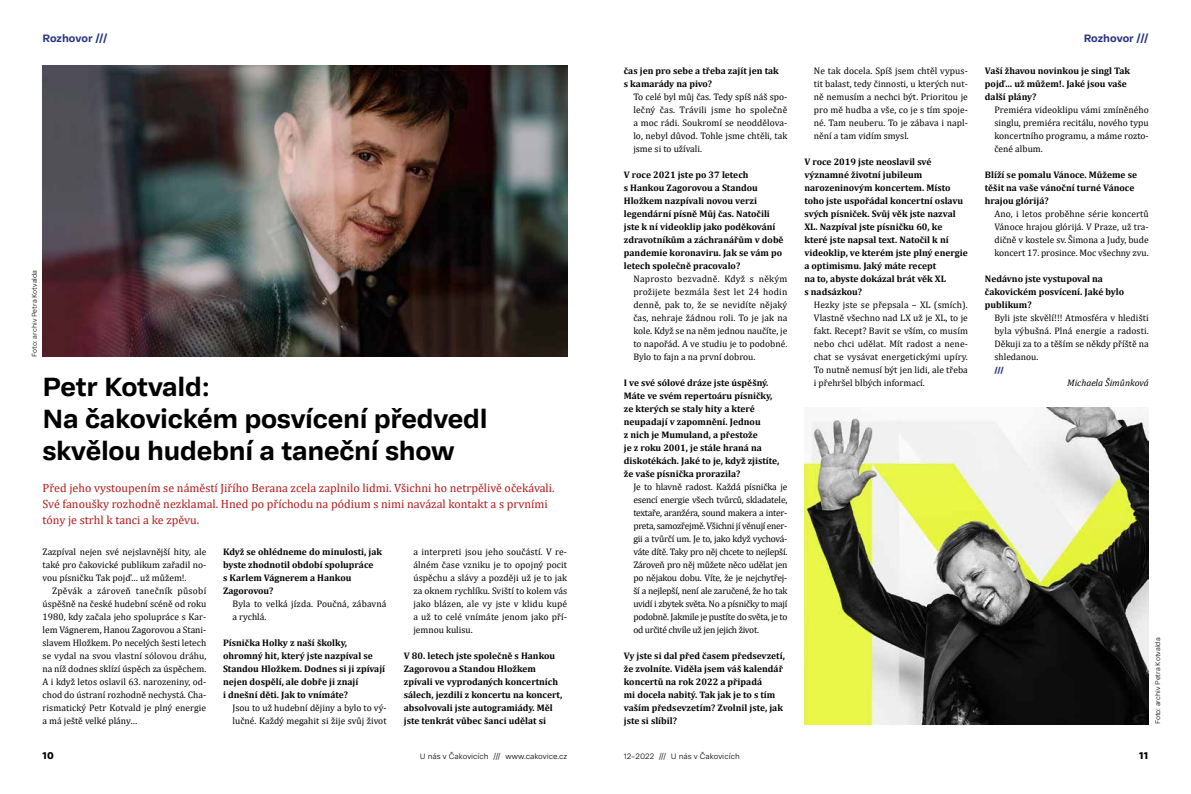
<style>
.page{position:relative;width:1191px;height:794px;background:#fff}
.page>*{position:absolute;margin:0;border:0;box-sizing:border-box;transform-origin:0 0}
.t1{font:700 27px/32px "Adapter PE Text";letter-spacing:-.01em;color:#000}
.t2{font:12px/16px "Cambria";color:#ae1c1b}
.t3{font:700 11px "Adapter PE Text";color:#283583}
.t4{font:10px "Adapter PE Text Eb";color:#000}
.t5{font:9.5px/13px "Cambria";color:#000;text-align:justify}
.t6{font:700 9.5px/13px "Cambria";color:#000}
.t7{font:italic 9.5px "Cambria";color:#000}
.t8{font:300 8px "Adapter PE Text";color:#000}
.t9{font:8px "Adapter PE Text Eb";color:#283583}
.t10{font:300 7px "Adapter PE Text";color:#000}
</style>
<div class="page">
<img style="left:43px;top:65px;width:524px;height:291px">
<img style="left:804px;top:407px;width:344px;height:317px">
<p class="t3" style="left:43px;top:30px;width:66px">Rozhovor ///</p>
<p class="t3" style="left:1083px;top:30px;width:66px">Rozhovor ///</p>
<p class="t6" style="left:624px;top:64px;width:156px">čas jen pro sebe a třeba zajít jen tak s kamarády na pivo?</p>
<p class="t5" style="left:633px;top:90px;width:155px">To celé byl můj čas. Tedy spíš náš spo&shy;lečný čas. Trávili jsme ho společně a moc rádi. Soukromí se neoddělova&shy;lo, nebyl důvod. Tohle jsme chtěli, tak jsme si to užívali.</p>
<p class="t6" style="left:624px;top:168px;width:161px">V roce 2021 jste po 37 letech<br>s Hankou Zagorovou a Standou<br>Hložkem nazpívali novou verzi legendární písně Můj čas. Natočili jste k ní videoklip jako poděkování zdravotníkům a záchranářům v době pandemie koronaviru. Jak se vám po letech společně pracovalo?</p>
<p class="t5" style="left:633px;top:272px;width:156px">Naprosto bezvadně. Když s někým prožijete bezmála šest let 24 hodin denně, pak to, že se nevidíte nějaký čas, nehraje žádnou roli. To je jak na kole. Když se na něm jednou naučíte, je to napořád. A ve studiu je to podobné.<br>Bylo to fajn a na první dobrou.</p>
<p class="t6" style="left:624px;top:375px;width:157px">I ve své sólové dráze jste úspěšný.<br>Máte ve svém repertoáru písničky, ze kterých se staly hity a které neupadají v zapomnění. Jednou<br>z nich je Mumuland, a přestože<br>je z roku 2001, je stále hraná na diskotékách. Jaké to je, když zjistíte, že vaše písnička prorazila?</p>
<p class="t5" style="left:633px;top:480px;width:156px">Je to hlavně radost. Každá písnička je esencí energie všech tvůrců, skladatele, textaře, aranžéra, sound makera a inter&shy;preta, samozřejmě. Všichni jí věnují ener&shy;gii a tvůrčí um. Je to, jako když vychová&shy;váte dítě. Taky pro něj chcete to nejlepší.<br>Zároveň pro něj můžete něco udělat jen po nějakou dobu. Víte, že je nejchytřej&shy;ší a nejlepší, není ale zaručené, že ho tak uvidí i zbytek světa. No a písničky to mají podobně. Jakmile je pustíte do světa, je to od určité chvíle už jen jejich život.</p>
<p class="t6" style="left:624px;top:648px;width:163px">Vy jste si dal před časem předsevzetí, že zvolníte. Viděla jsem váš kalendář koncertů na rok 2022 a připadá<br>mi docela nabitý. Tak jak je to s tím vaším předsevzetím? Zvolnil jste, jak jste si slíbil?</p>
<p class="t6" style="left:985px;top:63px;width:147px">Vaší žhavou novinkou je singl Tak pojď… už můžem!. Jaké jsou vaše další plány?</p>
<p class="t5" style="left:994px;top:103px;width:156px">Premiéra videoklipu vámi zmíněného singlu, premiéra recitálu, nového typu koncertního programu, a máme rozto&shy;čené album.</p>
<p class="t6" style="left:985px;top:167px;width:154px">Blíží se pomalu Vánoce. Můžeme se těšit na vaše vánoční turné Vánoce hrajou glórijá?</p>
<p class="t5" style="left:994px;top:207px;width:156px">Ano, i letos proběhne série koncertů Vánoce hrajou glórijá. V Praze, už tra&shy;dičně v kostele sv. Šimona a Judy, bude koncert 17. prosince. Moc všechny zvu.</p>
<p class="t6" style="left:985px;top:271px;width:141px">Nedávno jste vystupoval na čakovickém posvícení. Jaké bylo publikum?</p>
<p class="t5" style="left:994px;top:311px;width:156px">Byli jste skvělí!!! Atmosféra v hledišti byla výbušná. Plná energie a radosti.<br>Děkuji za to a těším se někdy příště na shledanou.</p>
<p class="t9" style="left:994px;top:363px;width:11px">///</p>
<p class="t7" style="left:1067px;top:376px;width:83px">Michaela Šimůnková</p>
<p class="t5" style="left:814px;top:64px;width:155px">Ne tak docela. Spíš jsem chtěl vypus&shy;tit balast, tedy činnosti, u kterých nut&shy;ně nemusím a nechci být. Prioritou je pro mě hudba a vše, co je s tím spoje&shy;né. Tam neuberu. To je zábava i napl&shy;nění a tam vidím smysl.</p>
<p class="t6" style="left:804px;top:155px;width:165px">V roce 2019 jste neoslavil své významné životní jubileum narozeninovým koncertem. Místo toho jste uspořádal koncertní oslavu svých písniček. Svůj věk jste nazval<br>XL. Nazpíval jste písničku 60, ke které jste napsal text. Natočil k ní videoklip, ve kterém jste plný energie a optimismu. Jaký máte recept<br>na to, abyste dokázal brát věk XL<br>s nadsázkou?</p>
<p class="t5" style="left:814px;top:298px;width:155px">Hezky jste se přepsala – XL (smích).<br>Vlastně všechno nad LX už je XL, to je fakt. Recept? Bavit se vším, co musím nebo chci udělat. Mít radost a nene&shy;chat se vysávat energetickými upíry.<br>To nutně nemusí být jen lidi, ale třeba i přehršel blbých informací.</p>
<p class="t10" style="left:29px;top:356px;width:88px;rotate:-90deg">Foto: archiv Petra Kotvalda</p>
<h1 class="t1" style="left:43px;top:368px;width:446px">Petr Kotvald:<br>Na čakovickém posvícení předvedl skvělou hudební a taneční show</h1>
<p class="t2" style="left:43px;top:480px;width:513px">Před jeho vystoupením se náměstí Jiřího Berana zcela zaplnilo lidmi. Všichni ho netrpělivě očekávali.<br>Své fanoušky rozhodně nezklamal. Hned po příchodu na pódium s nimi navázal kontakt a s prvními tóny je strhl k tanci a ke zpěvu.</p>
<p class="t6" style="left:223px;top:544px;width:161px">Když se ohlédneme do minulosti, jak byste zhodnotil období spolupráce<br>s Karlem Vágnerem a Hankou<br>Zagorovou?</p>
<p class="t5" style="left:232px;top:597px;width:155px">Byla to velká jízda. Poučná, zábavná a rychlá.</p>
<p class="t6" style="left:223px;top:635px;width:164px">Písnička Holky z naší školky, ohromný hit, který jste nazpíval se Standou Hložkem. Dodnes si ji zpívají nejen dospělí, ale dobře ji znají<br>i dnešní děti. Jak to vnímáte?</p>
<p class="t5" style="left:232px;top:701px;width:155px">Jsou to už hudební dějiny a bylo to vý&shy;lučné. Každý megahit si žije svůj život</p>
<p class="t5" style="left:413px;top:545px;width:155px">a interpreti jsou jeho součástí. V re&shy;álném čase vzniku je to opojný pocit úspěchu a slávy a později už je to jak za oknem rychlíku. Sviští to kolem vás jako blázen, ale vy jste v klidu kupé a už to celé vnímáte jenom jako pří&shy;jemnou kulisu.</p>
<p class="t6" style="left:404px;top:648px;width:160px">V 80. letech jste společně s Hankou Zagorovou a Standou Hložkem zpívali ve vyprodaných koncertních sálech, jezdili z koncertu na koncert, absolvovali jste autogramiády. Měl jste tenkrát vůbec šanci udělat si</p>
<p class="t5" style="left:43px;top:545px;width:165px">Zazpíval nejen své nejslavnější hity, ale také pro čakovické publikum zařadil no&shy;vou písničku Tak pojď… už můžem!.</p>
<p class="t5" style="left:43px;top:584px;width:165px;text-indent:10px">Zpěvák a zároveň tanečník působí úspěšně na české hudební scéně od roku 1980, kdy začala jeho spolupráce s Kar&shy;lem Vágnerem, Hanou Zagorovou a Stani&shy;slavem Hložkem. Po necelých šesti letech se vydal na svou vlastní sólovou dráhu, na níž dodnes sklízí úspěch za úspěchem.<br>A i když letos oslavil 63. narozeniny, od&shy;chod do ústraní rozhodně nechystá. Cha&shy;rismatický Petr Kotvald je plný energie a má ještě velké plány…</p>
<p class="t10" style="left:1152px;top:724px;width:88px;rotate:-90deg">Foto: archiv Petra Kotvalda</p>
<p class="t4" style="left:43px;top:747px;width:13px">10</p>
<p class="t8" style="left:420px;top:750px;width:149px">U nás v Čakovicích /// www.cakovice.cz</p>
<p class="t8" style="left:624px;top:750px;width:117px">12–2022 /// U nás v Čakovicích</p>
<p class="t4" style="left:1139px;top:747px;width:11px">11</p>
</div>
